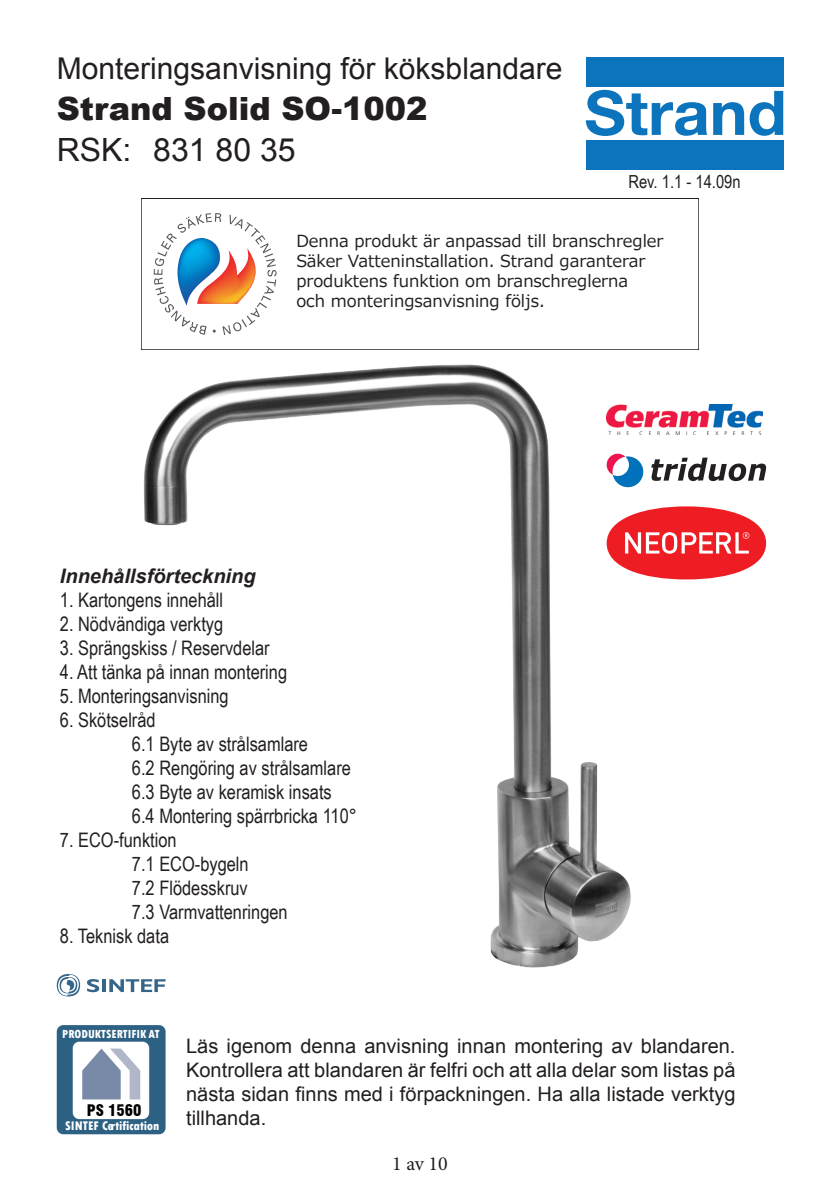
<style>
.page{position:relative;width:840px;height:1191px;background:#fff}
.page>*{position:absolute;margin:0;border:0;box-sizing:border-box;transform-origin:0 0}
.t1{font:900 32px "Arial";color:#231f20}
.t2{font:32px "Arial";color:#231f20}
.t3{font:30px "Arial";color:#231f20}
.t4{font:20px "Arial Narrow";color:#231f20}
.t5{font:20px/24px "Arial";color:#231f20;text-align:justify}
.t6{font:italic 700 20px "Arial";color:#231f20}
.t7{font:20px "Minion Pro";color:#231f20}
.t8{font:18px "Arial Narrow";color:#231f20}
.t9{font:16.6px/20px "Meiryo UI";color:#231f20}
.t10{font:900 condensed 15.6px "Swiss 721 BT";color:#000001}
.t11{font:800 condensed 13.2px "Tw Cen";color:#fff}
.t12{font:800 condensed 12.2px "Tw Cen";color:#fff}
</style>
<div class="page">
<div style="left:585px;top:57px;width:197px;height:29px;background:#0c74bc"></div>
<div style="left:585px;top:140px;width:197px;height:30px;background:#0c74bc"></div>
<svg style="left:585px;top:90px;width:158px;height:46px"></svg>
<svg style="left:749px;top:91px;width:33px;height:45px"></svg>
<svg style="left:153px;top:213px;width:124px;height:122px"></svg>
<img style="left:177px;top:243px;width:24px;height:63px">
<img style="left:197px;top:248px;width:58px;height:56px">
<div style="left:141px;top:198px;width:557px;height:152px;border:1px solid #231f20"></div>
<svg style="left:87px;top:979px;width:12px;height:13px"></svg>
<hr style="left:102px;top:979px;width:4px;height:13px;background:#356689">
<svg style="left:57px;top:974px;width:23px;height:22px"></svg>
<svg style="left:109px;top:982px;width:56px;height:10px"></svg>
<div style="left:57px;top:1025px;width:108px;height:109px;background:#2d6183;border-radius:7px"></div>
<div style="left:73px;top:1041px;width:76px;height:78px;background:#fff;border-radius:7px"></div>
<svg style="left:82px;top:1048px;width:58px;height:51px"></svg>
<img style="left:648px;top:404px;width:114px;height:30px">
<div style="left:606px;top:506px;width:159px;height:73px;background:#ee1d23;border-radius:50%"></div>
<svg style="left:648px;top:532px;width:101px;height:22px"></svg>
<svg style="left:651px;top:457px;width:114px;height:24px"></svg>
<img style="left:109px;top:345px;width:539px;height:637px">
<p class="t3" style="left:57px;top:48px;width:507px">Monteringsanvisning för köksblandare</p>
<p class="t1" style="left:57px;top:85px;width:372px">Strand Solid SO-1002</p>
<p class="t2" style="left:57px;top:128px;width:76px">RSK:</p>
<p class="t2" style="left:153px;top:128px;width:144px">831 80 35</p>
<p class="t8" style="left:628px;top:168px;width:114px">Rev. 1.1 - 14.09n</p>
<p class="t9" style="left:296px;top:231px;width:368px">Denna produkt är anpassad till branschregler Säker Vatteninstallation. Strand garanterar produktens funktion om branschreglerna<br>och monteringsanvisning följs.</p>
<p class="t6" style="left:60px;top:563px;width:197px">Innehållsförteckning</p>
<p class="t4" style="left:60px;top:585px;width:165px">1. Kartongens innehåll</p>
<p class="t4" style="left:60px;top:609px;width:165px">2. Nödvändiga verktyg</p>
<p class="t4" style="left:60px;top:633px;width:211px">3. Sprängskiss / Reservdelar</p>
<p class="t4" style="left:60px;top:657px;width:229px">4. Att tänka på innan montering</p>
<p class="t4" style="left:60px;top:681px;width:170px">5. Monteringsanvisning</p>
<p class="t4" style="left:60px;top:705px;width:97px">6. Skötselråd</p>
<p class="t4" style="left:132px;top:729px;width:177px">6.1 Byte av strålsamlare</p>
<p class="t4" style="left:132px;top:753px;width:220px">6.2 Rengöring av strålsamlare</p>
<p class="t4" style="left:132px;top:777px;width:201px">6.3 Byte av keramisk insats</p>
<p class="t4" style="left:132px;top:801px;width:226px">6.4 Montering spärrbricka 110°</p>
<p class="t4" style="left:60px;top:825px;width:118px">7. ECO-funktion</p>
<p class="t4" style="left:132px;top:849px;width:118px">7.1 ECO-bygeln</p>
<p class="t4" style="left:132px;top:873px;width:117px">7.2 Flödesskruv</p>
<p class="t4" style="left:132px;top:897px;width:157px">7.3 Varmvattenringen</p>
<p class="t4" style="left:60px;top:921px;width:111px">8. Teknisk data</p>
<p class="t12" style="left:62px;top:1027px;width:99px">PRODUKTSERTIFIK AT</p>
<p class="t10" style="left:87px;top:1101px;width:56px">PS 1560</p>
<p class="t11" style="left:65px;top:1118px;width:96px">SINTEF Certification</p>
<p class="t5" style="left:186px;top:1034px;width:550px">Läs igenom denna anvisning innan montering av blandaren.<br>Kontrollera att blandaren är felfri och att alla delar som listas på nästa sidan finns med i förpackningen. Ha alla listade verktyg tillhanda.</p>
<p class="t7" style="left:392px;top:1150px;width:57px">1 av 10</p>
</div>
